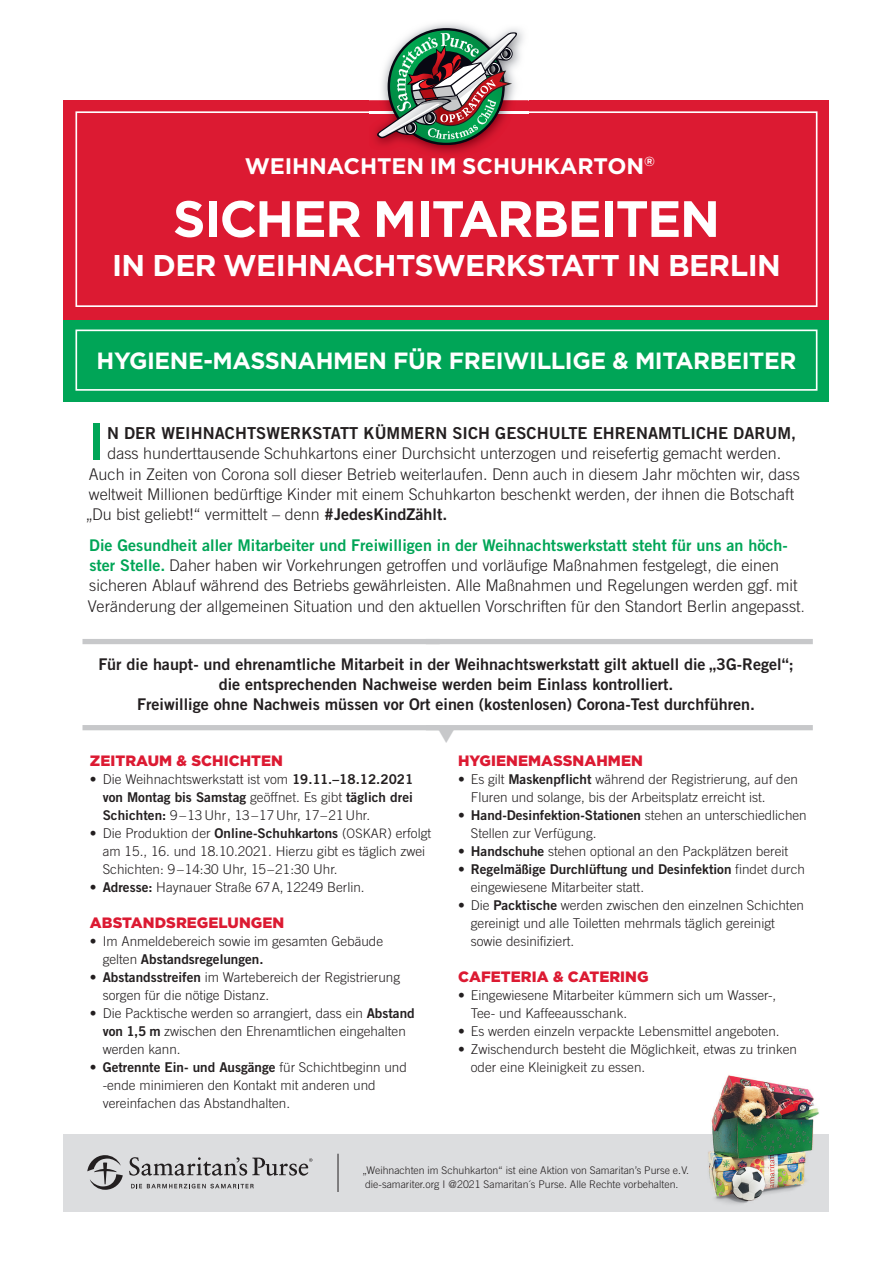
<style>
.page{position:relative;width:893px;height:1263px;background:#fff}
.page>*{position:absolute;margin:0;border:0;box-sizing:border-box;transform-origin:0 0}
.t1{font:700 51px "Gotham";letter-spacing:-.03em;color:#fff}
.t2{font:49.95px "Trade Gothic LT Std Bd 2";color:#00a557}
.t3{font:700 30px "Gotham";letter-spacing:-.02em;color:#fff}
.t4{font:700 23.4px "Gotham";letter-spacing:-.015em;color:#fff}
.t5{font:700 22.5px "Gotham";letter-spacing:-.005em;color:#fff}
.t6{font:16.5px "Trade Gothic LT Std Bd 2";letter-spacing:.005em;color:#231f20}
.t7{font:300 16.2px/20.2px "Trade Gothic LT Std";color:#231f20}
.t8{font:16.2px/20.2px "Trade Gothic LT Std Bd 2";color:#231f20;text-align:center}
.t9{font:16.2px "Trade Gothic LT Std Bd 2";color:#00a557}
.t10{font:900 15px "Gotham";letter-spacing:.005em;color:#dc1a32}
.t11{font:300 13.5px/18px "Trade Gothic LT Std";color:#231f20}
.t12{font:13.5px "Trade Gothic LT Std Bd 2";color:#231f20}
.t13{font:300 10.5px/14.2px "Trade Gothic LT Std";color:#231f20}
.s1{font-size:16.2px}
.s2{font-family:"Trade Gothic LT Std Bd 2";font-weight:400}
.s3{font-family:"Trade Gothic LT Std Bd 2";font-weight:400;color:#00a557}
.s4{font-size:14.25px}
.s5{font-family:"Trade Gothic LT Std";font-weight:300}
.s6{font-size:13.05px}
</style>
<div class="page">
<div style="left:64px;top:319px;width:765px;height:82px;background:#00a557"></div>
<div style="left:75px;top:329px;width:742px;height:62px;border:2px solid #fff"></div>
<div style="left:64px;top:1134px;width:765px;height:78px;background:#dcdddf"></div>
<svg style="left:87px;top:1155px;width:36px;height:35px"></svg>
<svg style="left:129px;top:1157px;width:183px;height:18px"></svg>
<svg style="left:131px;top:1184px;width:123px;height:4px"></svg>
<div style="left:64px;top:100px;width:765px;height:219px;background:#dc1a32"></div>
<svg style="left:75px;top:111px;width:742px;height:196px"></svg>
<img style="left:369px;top:23px;width:160px;height:134px">
<img style="left:369px;top:111px;width:160px;height:2px">
<svg style="left:377px;top:28px;width:140px;height:117px"></svg>
<hr style="left:338px;top:1154px;width:1px;height:38px;background:#231f20">
<div style="left:426px;top:725px;width:387px;height:5px;background:#c7c8ca"></div>
<div style="left:82px;top:725px;width:358px;height:5px;background:#c7c8ca"></div>
<div style="left:426px;top:639px;width:387px;height:5px;background:#c7c8ca"></div>
<div style="left:82px;top:639px;width:358px;height:5px;background:#c7c8ca"></div>
<img style="left:711px;top:1075px;width:108px;height:59px">
<img style="left:708px;top:1134px;width:105px;height:70px">
<svg style="left:438px;top:730px;width:17px;height:1px"></svg>
<h3 class="t5" style="left:245px;top:151px;width:412px">WEIHNACHTEN IM SCHUHKARTON<sup>®</sup></h3>
<h1 class="t1" style="left:173px;top:185px;width:549px">SICHER MITARBEITEN</h1>
<h3 class="t3" style="left:112px;top:245px;width:670px">IN DER WEIHNACHTSWERKSTATT IN BERLIN</h3>
<h3 class="t4" style="left:97px;top:345px;width:701px">HYGIENE-MASSNAHMEN FÜR FREIWILLIGE &amp; MITARBEITER</h3>
<h2 class="t2" style="left:88px;top:410px;width:18px">I</h2>
<p class="t6" style="left:107px;top:423px;width:691px">N DER WEIHNACHTSWERKSTATT KÜMMERN SICH GESCHULTE EHRENAMTLICHE DARUM<span class="s1">,</span></p>
<p class="t7" style="left:86px;top:443px;width:716px;text-indent:22px">dass hunderttausende Schuhkartons einer Durchsicht unterzogen und reisefertig gemacht werden.<br>Auch in Zeiten von Corona soll dieser Betrieb weiterlaufen. Denn auch in diesem Jahr möchten wir, dass weltweit Millionen bedürftige Kinder mit einem Schuhkarton beschenkt werden, der ihnen die Botschaft „Du bist geliebt!“ vermittelt – denn <span class="s2">#JedesKindZählt.</span></p>
<p class="t9" style="left:89px;top:535px;width:700px">Die Gesundheit aller Mitarbeiter und Freiwilligen in der Weihnachtswerkstatt steht für uns an höch-</p>
<p class="t7" style="left:88px;top:555px;width:718px"><span class="s3">ster Stelle.</span> Daher haben wir Vorkehrungen getroffen und vorläufige Maßnahmen festgelegt, die einen sicheren Ablauf während des Betriebs gewährleisten. Alle Maßnahmen und Regelungen werden ggf. mit<br>Veränderung der allgemeinen Situation und den aktuellen Vorschriften für den Standort Berlin angepasst<span class="s4">.</span></p>
<p class="t8" style="left:98px;top:653px;width:697px">Für die haupt- und ehrenamtliche Mitarbeit in der Weihnachtswerkstatt gilt aktuell die „3G-Regel“; die entsprechenden Nachweise werden beim Einlass kontrolliert.<br>Freiwillige ohne Nachweis müssen vor Ort einen (kostenlosen) Corona-Test durchführen.</p>
<p class="t10" style="left:90px;top:752px;width:195px">ZEITRAUM &amp; SCHICHTEN</p>
<p class="t11" style="left:90px;top:770px;width:325px">• Die Weihnachtswerkstatt ist vom <span class="s2">19.11.–18.12.2021</span></p>
<p class="t12" style="left:103px;top:789px;width:312px">von Montag bis Samstag <span class="s5">geöffnet. Es gibt</span> täglich drei</p>
<p class="t11" style="left:103px;top:806px;width:269px"><span class="s2">Schichten:</span> 9–13 Uhr, 13–17 Uhr, 17–21 Uhr.</p>
<p class="t11" style="left:103px;top:824px;width:330px;text-indent:-13px">• Die Produktion der <span class="s2">Online-Schuhkartons</span> (<span class="s6">OSKAR</span>) erfolgt am 15., 16. und 18.10.2021. Hierzu gibt es täglich zwei<br>Schichten: 9–14:30 Uhr, 15–21:30 Uhr.</p>
<p class="t11" style="left:90px;top:878px;width:276px">• <span class="s2">Adresse:</span> Haynauer Straße 67A, 12249 Berlin.</p>
<p class="t10" style="left:90px;top:914px;width:196px">ABSTANDSREGELUNGEN</p>
<p class="t11" style="left:90px;top:932px;width:295px">• Im Anmeldebereich sowie im gesamten Gebäude</p>
<p class="t12" style="left:103px;top:951px;width:162px"><span class="s5">gelten</span> Abstandsregelungen.</p>
<p class="t11" style="left:103px;top:968px;width:299px;text-indent:-13px">• <span class="s2">Abstandsstreifen</span> im Wartebereich der Registrierung sorgen für die nötige Distanz.</p>
<p class="t11" style="left:103px;top:1004px;width:314px;text-indent:-13px">• Die Packtische werden so arrangiert, dass ein <span class="s2">Abstand von 1,5 m</span> zwischen den Ehrenamtlichen eingehalten werden kann.</p>
<p class="t12" style="left:90px;top:1059px;width:319px"><span class="s5">•</span> Getrennte Ein- und Ausgänge <span class="s5">für Schichtbeginn und</span></p>
<p class="t11" style="left:103px;top:1076px;width:275px">-ende minimieren den Kontakt mit anderen und vereinfachen das Abstandhalten.</p>
<p class="t10" style="left:458px;top:752px;width:186px">HYGIENEMASSNAHMEN</p>
<p class="t11" style="left:471px;top:770px;width:329px;text-indent:-13px">• Es gilt <span class="s2">Maskenpflicht</span> während der Registrierung, auf den<br>Fluren und solange, bis der Arbeitsplatz erreicht ist.</p>
<p class="t12" style="left:458px;top:807px;width:350px"><span class="s5">•</span> Hand-Desinfektion-Stationen <span class="s5">stehen an unterschiedlichen</span></p>
<p class="t11" style="left:471px;top:824px;width:127px">Stellen zur Verfügung.</p>
<p class="t11" style="left:458px;top:842px;width:332px">• <span class="s2">Handschuhe</span> stehen optional an den Packplätzen bereit</p>
<p class="t12" style="left:458px;top:861px;width:348px"><span class="s5">•</span> Regelmäßige Durchlüftung und Desinfektion <span class="s5">findet durch</span></p>
<p class="t11" style="left:471px;top:878px;width:175px">eingewiesene Mitarbeiter statt.</p>
<p class="t11" style="left:471px;top:896px;width:335px;text-indent:-13px">• Die <span class="s2">Packtische</span> werden zwischen den einzelnen Schichten gereinigt und alle Toiletten mehrmals täglich gereinigt sowie desinifiziert.</p>
<p class="t10" style="left:458px;top:968px;width:192px">CAFETERIA &amp; CATERING</p>
<p class="t11" style="left:471px;top:986px;width:307px;text-indent:-13px">• Eingewiesene Mitarbeiter kümmern sich um Wasser-,<br>Tee- und Kaffeeausschank.</p>
<p class="t11" style="left:458px;top:1022px;width:323px">• Es werden einzeln verpackte Lebensmittel angeboten.</p>
<p class="t11" style="left:471px;top:1040px;width:328px;text-indent:-13px">• Zwischendurch besteht die Möglichkeit, etwas zu trinken oder eine Kleinigkeit zu essen.</p>
<p class="t13" style="left:363px;top:1163px;width:328px">„Weihnachten im Schuhkarton“ ist eine Aktion von Samaritan’s Purse e.V. die-samariter.org I @2021 Samaritan´s Purse. Alle Rechte vorbehalten.</p>
</div>
